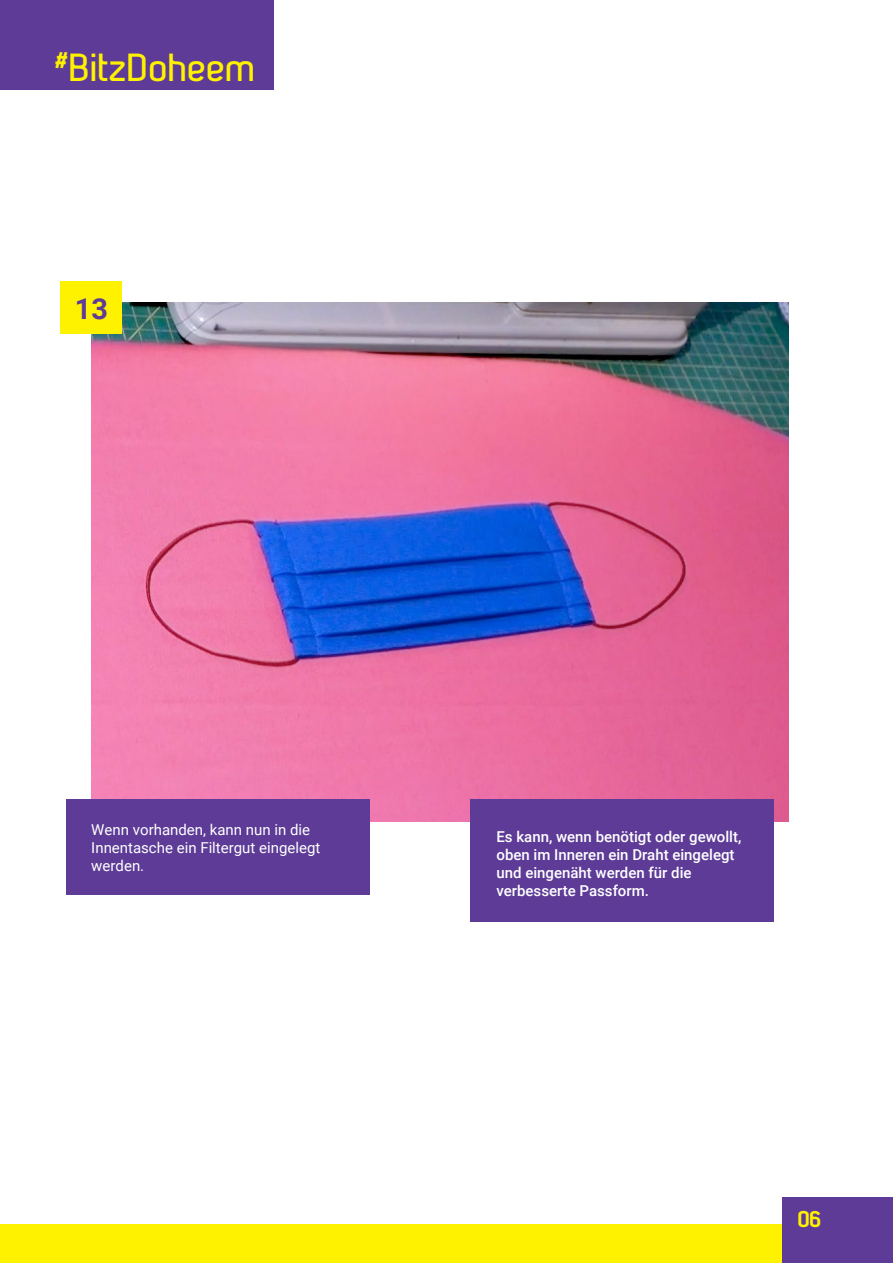
<style>
.page{position:relative;width:893px;height:1263px;background:#fff}
.page>*{position:absolute;margin:0;border:0;box-sizing:border-box;transform-origin:0 0}
.t1{font:800 39.15px "Somatype";color:#fff200}
.t2{font:700 28.8px "Roboto";color:#5d3b97}
.t3{font:800 22.8px "Somatype";color:#fff200}
.t4{font:500 15px/18px "Roboto";color:#fff}
.t5{font:15px/18px "Roboto";color:#fff}
</style>
<div class="page">
<div style="left:0;top:1224px;width:782px;height:39px;background:#fff200"></div>
<img style="left:92px;top:302px;width:696px;height:520px">
<div style="left:0;top:0;width:273px;height:89px;background:#5d3b97"></div>
<div style="left:782px;top:1198px;width:111px;height:65px;background:#5d3b97"></div>
<div style="left:66px;top:799px;width:304px;height:96px;background:#5d3b97"></div>
<div style="left:471px;top:799px;width:303px;height:123px;background:#5d3b97"></div>
<div style="left:60px;top:281px;width:61px;height:53px;background:#fff200"></div>
<h1 class="t1" style="left:55px;top:44px;width:203px"><sup>#</sup>BitzDoheem</h1>
<h2 class="t2" style="left:75px;top:289px;width:35px">13</h2>
<p class="t5" style="left:91px;top:820px;width:231px">Wenn vorhanden, kann nun in die<br>Innentasche ein Filtergut eingelegt werden.</p>
<p class="t4" style="left:496px;top:827px;width:246px">Es kann, wenn benötigt oder gewollt, oben im Inneren ein Draht eingelegt und eingenäht werden für die verbesserte Passform.</p>
<h3 class="t3" style="left:798px;top:1205px;width:25px">06</h3>
</div>
